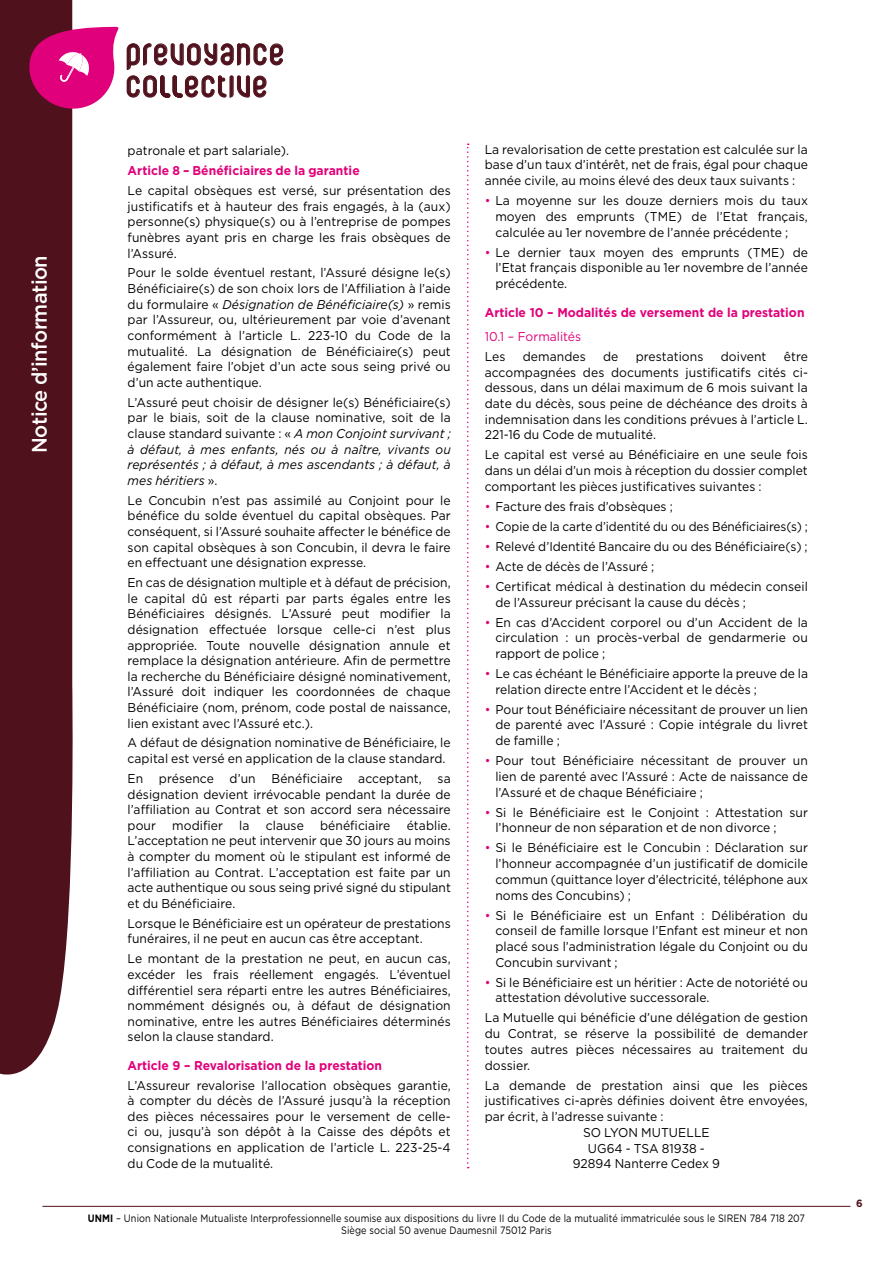
<style>
.page{position:relative;width:893px;height:1263px;background:#fff}
.page>*{position:absolute;margin:0;border:0;box-sizing:border-box;transform-origin:0 0}
.t1{font:39.15px/32.1px "Corpus Care";letter-spacing:.05em;color:#50131d}
.t2{font:500 21px "Gotham";letter-spacing:-.025em;color:#fff;scale:.95 1}
.t3{font:12.75px/15.6px "Gotham";letter-spacing:.005em;color:#000;text-align:justify;scale:.95 1}
.t4{font:italic 12.75px/15.6px "Gotham";letter-spacing:.005em;color:#000;text-align:justify;scale:.95 1}
.t5{font:700 12.75px "Gotham";color:#e2007a;scale:.95 1}
.t6{font:12.75px "Gotham";letter-spacing:.005em;color:#000;scale:.93 1}
.t7{font:12.75px "Gotham";color:#e2007a;scale:.95 1}
.t8{font:10.65px/12px "Gotham";letter-spacing:.01em;color:#000;text-align:center;scale:.86 1}
.t9{font:700 10.5px "Gotham";color:#4f121c;scale:.95 1}
.s1{font-style:italic}
.s2{font-style:normal}
.s3{color:#e2007a}
.s4{font-weight:700}
</style>
<div class="page">
<div style="left:0;top:0;width:73px;height:1075px;background:#4f121c"></div>
<hr style="left:43px;top:1206px;width:807px;height:1px;background:#4f121c">
<svg style="left:29px;top:26px;width:255px;height:84px"></svg>
<svg style="left:467px;top:144px;width:2px;height:1024px"></svg>
<h2 class="t2" style="left:27px;top:453px;width:210px;rotate:-90deg">Notice d’information</h2>
<h1 class="t1" style="left:127px;top:39px;width:159px">prevoyance collective</h1>
<p class="t3" style="left:128px;top:143px;width:171px">patronale et part salariale).</p>
<p class="t5" style="left:128px;top:163px;width:246px">Article 8 – Bénéficiaires de la garantie</p>
<p class="t3" style="left:128px;top:183px;width:342px">Le capital obsèques est versé, sur présentation des justificatifs et à hauteur des frais engagés, à la (aux) personne(s) physique(s) ou à l’entreprise de pompes funèbres ayant pris en charge les frais obsèques de l’Assuré.</p>
<p class="t3" style="left:128px;top:265px;width:342px">Pour le solde éventuel restant, l’Assuré désigne le(s)<br>Bénéficiaire(s) de son choix lors de l’Affiliation à l’aide du formulaire « <span class="s1">Désignation de Bénéficiaire(s)</span> » remis par l’Assureur, ou, ultérieurement par voie d’avenant conformément à l’article L. 223-10 du Code de la mutualité. La désignation de Bénéficiaire(s) peut également faire l’objet d’un acte sous seing privé ou d’un acte authentique.</p>
<p class="t4" style="left:128px;top:394px;width:342px"><span class="s2">L’Assuré peut choisir de désigner le(s) Bénéficiaire(s) par le biais, soit de la clause nominative, soit de la clause standard suivante : «</span> A mon Conjoint survivant ; à défaut, à mes enfants, nés ou à naître, vivants ou représentés ; à défaut, à mes ascendants ; à défaut, à mes héritiers <span class="s2">».</span></p>
<p class="t3" style="left:128px;top:492px;width:342px">Le Concubin n’est pas assimilé au Conjoint pour le bénéfice du solde éventuel du capital obsèques. Par conséquent, si l’Assuré souhaite affecter le bénéfice de son capital obsèques à son Concubin, il devra le faire en effectuant une désignation expresse.</p>
<p class="t3" style="left:128px;top:574px;width:342px">En cas de désignation multiple et à défaut de précision, le capital dû est réparti par parts égales entre les Bénéficiaires désignés. L’Assuré peut modifier la désignation effectuée lorsque celle-ci n’est plus appropriée. Toute nouvelle désignation annule et remplace la désignation antérieure. Afin de permettre la recherche du Bénéficiaire désigné nominativement, l’Assuré doit indiquer les coordonnées de chaque Bénéficiaire (nom, prénom, code postal de naissance, lien existant avec l’Assuré etc.).</p>
<p class="t3" style="left:128px;top:735px;width:342px">A défaut de désignation nominative de Bénéficiaire, le capital est versé en application de la clause standard.</p>
<p class="t3" style="left:128px;top:770px;width:342px">En présence d’un Bénéficiaire acceptant, sa désignation devient irrévocable pendant la durée de l’affiliation au Contrat et son accord sera nécessaire pour</p>
<p class="t3" style="left:128px;top:817px;width:342px;text-indent:279px">établie.<br>L’acceptation ne peut intervenir que 30 jours au moins à compter du moment où le stipulant est informé de l’affiliation au Contrat. L’acceptation est faite par un acte authentique ou sous seing privé signé du stipulant et du Bénéficiaire.</p>
<p class="t3" style="left:128px;top:915px;width:342px">Lorsque le Bénéficiaire est un opérateur de prestations funéraires, il ne peut en aucun cas être acceptant.</p>
<p class="t3" style="left:128px;top:951px;width:342px">Le montant de la prestation ne peut, en aucun cas, excéder les frais réellement engagés. L’éventuel différentiel sera réparti entre les autres Bénéficiaires, nommément désignés ou, à défaut de désignation nominative, entre les autres Bénéficiaires déterminés selon la clause standard.</p>
<p class="t5" style="left:128px;top:1058px;width:269px">Article 9 – Revalorisation de la prestation</p>
<p class="t3" style="left:128px;top:1077px;width:342px">L’Assureur revalorise l’allocation obsèques garantie, à compter du décès de l’Assuré jusqu’à la réception des pièces nécessaires pour le versement de celle&shy;ci ou, jusqu’à son dépôt à la Caisse des dépôts et consignations en application de l’article L. 223-25-4 du Code de la mutualité.</p>
<p class="t3" style="left:172px;top:817px;width:55px">modifier</p>
<p class="t3" style="left:239px;top:817px;width:12px">la</p>
<p class="t3" style="left:266px;top:817px;width:42px">clause</p>
<p class="t3" style="left:320px;top:817px;width:76px">bénéficiaire</p>
<p class="t3" style="left:485px;top:141px;width:342px">La revalorisation de cette prestation est calculée sur la base d’un taux d’intérêt, net de frais, égal pour chaque année civile, au moins élevé des deux taux suivants :</p>
<p class="t3" style="left:495px;top:192px;width:331px;text-indent:-11px"><span class="s3">•</span> La moyenne sur les douze derniers mois du taux moyen des emprunts (TME) de l’Etat français, calculée au 1er novembre de l’année précédente ;</p>
<p class="t3" style="left:495px;top:244px;width:330px;text-indent:-11px"><span class="s3">•</span> Le dernier taux moyen des emprunts (TME) de l’Etat français disponible au 1er novembre de l’année précédente.</p>
<p class="t5" style="left:485px;top:305px;width:338px">Article 10 – Modalités de versement de la prestation</p>
<p class="t7" style="left:485px;top:328px;width:103px">10.1 – Formalités</p>
<p class="t3" style="left:485px;top:348px;width:23px">Les</p>
<p class="t3" style="left:523px;top:348px;width:68px">demandes</p>
<p class="t3" style="left:603px;top:348px;width:18px">de</p>
<p class="t3" style="left:636px;top:348px;width:73px">prestations</p>
<p class="t3" style="left:721px;top:348px;width:50px">doivent</p>
<p class="t3" style="left:485px;top:348px;width:342px;text-indent:299px">être accompagnées des documents justificatifs cités ci&shy;dessous, dans un délai maximum de 6 mois suivant la date du décès, sous peine de déchéance des droits à indemnisation dans les conditions prévues à l’article L.<br>221-16 du Code de mutualité.</p>
<p class="t3" style="left:485px;top:447px;width:342px">Le capital est versé au Bénéficiaire en une seule fois dans un délai d’un mois à réception du dossier complet comportant les pièces justificatives suivantes :</p>
<p class="t3" style="left:485px;top:498px;width:199px"><span class="s3">•</span> Facture des frais d’obsèques ;</p>
<p class="t6" style="left:485px;top:518px;width:349px"><span class="s3">•</span> Copie de la carte d’identité du ou des Bénéficiaires(s) ;</p>
<p class="t3" style="left:485px;top:538px;width:341px"><span class="s3">•</span> Relevé d’Identité Bancaire du ou des Bénéficiaire(s) ;</p>
<p class="t3" style="left:485px;top:558px;width:180px"><span class="s3">•</span> Acte de décès de l’Assuré ;</p>
<p class="t3" style="left:495px;top:578px;width:330px;text-indent:-11px"><span class="s3">•</span> Certificat médical à destination du médecin conseil de l’Assureur précisant la cause du décès ;</p>
<p class="t3" style="left:495px;top:614px;width:331px;text-indent:-11px"><span class="s3">•</span> En cas d’Accident corporel ou d’un Accident de la circulation : un procès-verbal de gendarmerie ou rapport de police ;</p>
<p class="t3" style="left:495px;top:665px;width:331px;text-indent:-11px"><span class="s3">•</span> Le cas échéant le Bénéficiaire apporte la preuve de la relation directe entre l’Accident et le décès ;</p>
<p class="t3" style="left:495px;top:701px;width:331px;text-indent:-11px"><span class="s3">•</span> Pour tout Bénéficiaire nécessitant de prouver un lien de parenté avec l’Assuré : Copie intégrale du livret de famille ;</p>
<p class="t3" style="left:495px;top:752px;width:330px;text-indent:-11px"><span class="s3">•</span> Pour tout Bénéficiaire nécessitant de prouver un lien de parenté avec l’Assuré : Acte de naissance de l’Assuré et de chaque Bénéficiaire ;</p>
<p class="t3" style="left:495px;top:804px;width:330px;text-indent:-11px"><span class="s3">•</span> Si le Bénéficiaire est le Conjoint : Attestation sur l’honneur de non séparation et de non divorce ;</p>
<p class="t3" style="left:495px;top:840px;width:331px;text-indent:-11px"><span class="s3">•</span> Si le Bénéficiaire est le Concubin : Déclaration sur l’honneur accompagnée d’un justificatif de domicile commun (quittance loyer d’électricité, téléphone aux noms des Concubins) ;</p>
<p class="t3" style="left:495px;top:907px;width:331px;text-indent:-11px"><span class="s3">•</span> Si le Bénéficiaire est un Enfant : Délibération du conseil de famille lorsque l’Enfant est mineur et non placé sous l’administration légale du Conjoint ou du Concubin survivant ;</p>
<p class="t3" style="left:495px;top:974px;width:330px;text-indent:-11px"><span class="s3">•</span> Si le Bénéficiaire est un héritier : Acte de notoriété ou attestation dévolutive successorale.</p>
<p class="t3" style="left:485px;top:1010px;width:342px">La Mutuelle qui bénéficie d’une délégation de gestion du Contrat, se réserve la possibilité de demander toutes autres pièces nécessaires au traitement du dossier.</p>
<p class="t3" style="left:485px;top:1077px;width:342px">La demande de prestation ainsi que les pièces</p>
<p class="t3" style="left:485px;top:1093px;width:342px">justificatives ci-après définies doivent être envoyées,</p>
<p class="t3" style="left:485px;top:1108px;width:190px">par écrit, à l’adresse suivante :</p>
<p class="t3" style="left:583px;top:1124px;width:135px">SO LYON MUTUELLE</p>
<p class="t3" style="left:588px;top:1140px;width:125px">UG64 - TSA 81938 -</p>
<p class="t3" style="left:573px;top:1156px;width:156px">92894 Nanterre Cedex 9</p>
<p class="t8" style="left:88px;top:1212px;width:835px"><span class="s4">UNMI</span> – Union Nationale Mutualiste Interprofessionnelle soumise aux dispositions du livre II du Code de la mutualité immatriculée sous le SIREN 784 718 207<br>Siège social 50 avenue Daumesnil 75012 Paris</p>
<p class="t9" style="left:856px;top:1197px;width:8px">6</p>
</div>
